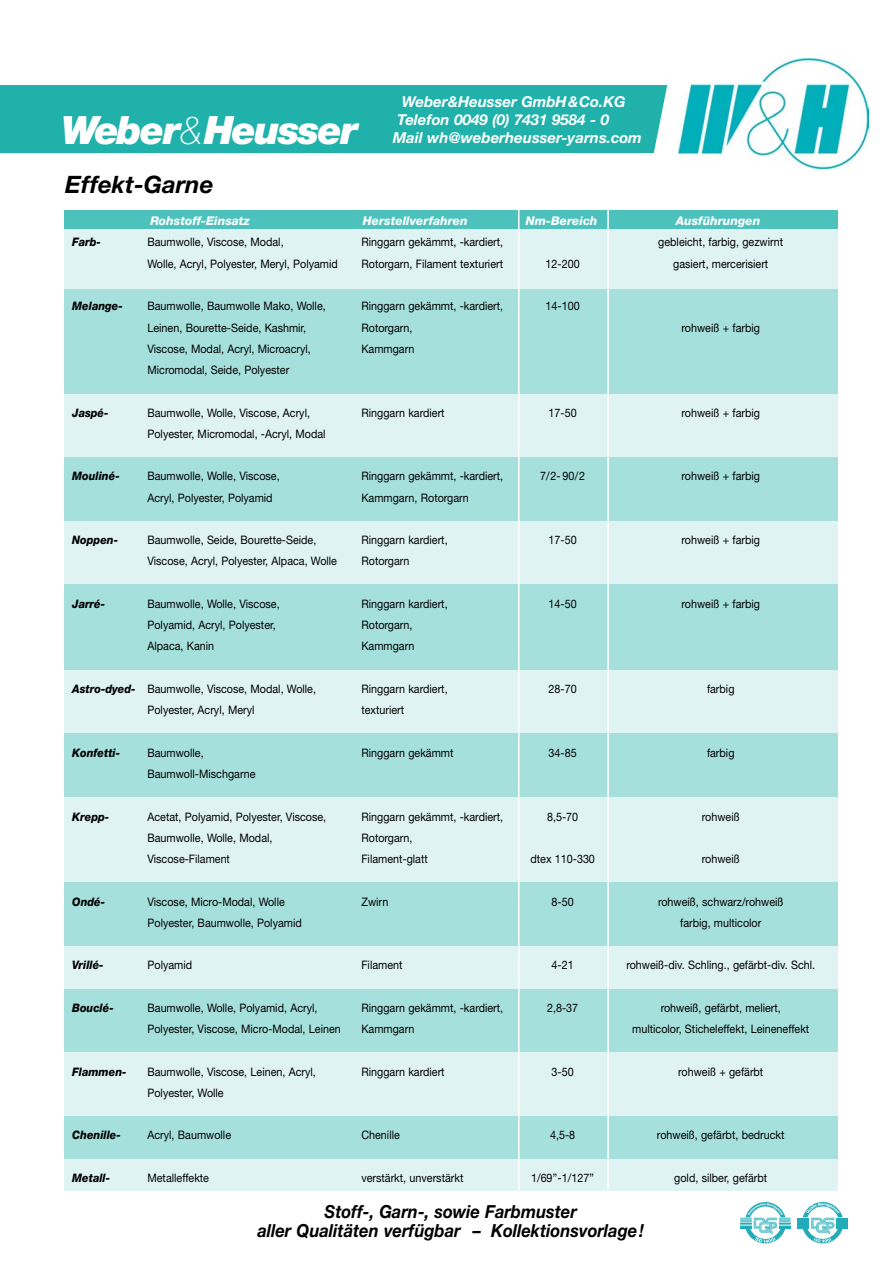
<style>
.page{position:relative;width:893px;height:1263px;background:#fff}
.page>*{position:absolute;margin:0;border:0;box-sizing:border-box;transform-origin:0 0}
.t1{font:italic 900 39px "Helvetica Neue LT";letter-spacing:-.045em;color:#fff}
.t2{font:italic 700 24px "Helvetica Neue LT";color:#000}
.t3{font:italic 700 18px/19.2px "Helvetica Neue LT";color:#000;text-align:center;scale:.92 1}
.t4{font:italic 700 15px "Helvetica Neue LT";color:#fff}
.t5{font:italic 800 12px "Helvetica Neue LT";color:#fff}
.t6{font:11.7px "Helvetica Neue LT";color:#000;scale:.92 1}
.t7{font:italic 800 11.7px "Helvetica Neue LT";color:#000;scale:.92 1}
.s1{font-weight:100}
.s2{font-weight:800;font-style:italic}
</style>
<div class="page">
<img style="left:678px;top:58px;width:191px;height:111px">
<div style="left:0;top:85px;width:667px;height:68px;background:#20b2aa"></div>
<div style="left:64px;top:210px;width:774px;height:21px;background:#4dc1bb"></div>
<div style="left:64px;top:457px;width:774px;height:64px;background:#a6e0dd"></div>
<div style="left:64px;top:521px;width:774px;height:64px;background:#def3f2"></div>
<div style="left:64px;top:585px;width:774px;height:85px;background:#a6e0dd"></div>
<div style="left:64px;top:670px;width:774px;height:63px;background:#def3f2"></div>
<div style="left:64px;top:733px;width:774px;height:64px;background:#a6e0dd"></div>
<div style="left:64px;top:797px;width:774px;height:85px;background:#def3f2"></div>
<div style="left:64px;top:882px;width:774px;height:64px;background:#a6e0dd"></div>
<div style="left:64px;top:946px;width:774px;height:43px;background:#def3f2"></div>
<div style="left:64px;top:989px;width:774px;height:63px;background:#a6e0dd"></div>
<div style="left:64px;top:1052px;width:774px;height:64px;background:#def3f2"></div>
<div style="left:64px;top:1116px;width:774px;height:43px;background:#a6e0dd"></div>
<div style="left:64px;top:1159px;width:774px;height:32px;background:#def3f2"></div>
<div style="left:64px;top:393px;width:774px;height:64px;background:#def3f2"></div>
<div style="left:64px;top:288px;width:774px;height:105px;background:#a6e0dd"></div>
<div style="left:64px;top:230px;width:774px;height:59px;background:#def3f2"></div>
<hr style="left:518px;top:208px;width:1px;height:983px;background:#fff">
<hr style="left:607px;top:208px;width:2px;height:983px;background:#fff">
<svg style="left:797px;top:1202px;width:51px;height:41px"></svg>
<svg style="left:740px;top:1202px;width:51px;height:41px"></svg>
<p class="t4" style="left:402px;top:97px;width:225px">Weber&amp;Heusser GmbH&amp;Co.KG</p>
<p class="t4" style="left:397px;top:115px;width:213px">Telefon 0049 (0) 7431 9584 - 0</p>
<p class="t4" style="left:393px;top:133px;width:251px">Mail wh@weberheusser-yarns.com</p>
<h1 class="t1" style="left:61px;top:116px;width:298px">Weber<span class="s1">&amp;</span>Heusser</h1>
<h2 class="t2" style="left:65px;top:176px;width:150px">Effekt-Garne</h2>
<p class="t5" style="left:150px;top:216px;width:101px">Rohstoff-Einsatz</p>
<p class="t5" style="left:363px;top:216px;width:106px">Herstellverfahren</p>
<p class="t5" style="left:526px;top:216px;width:73px">Nm-Bereich</p>
<p class="t5" style="left:676px;top:216px;width:86px">Ausführungen</p>
<p class="t7" style="left:72px;top:238px;width:33px">Farb-</p>
<p class="t6" style="left:147px;top:238px;width:150px">Baumwolle, Viscose, Modal,</p>
<p class="t6" style="left:361px;top:238px;width:156px">Ringgarn gekämmt, -kardiert,</p>
<p class="t6" style="left:658px;top:238px;width:137px">gebleicht, farbig, gezwirnt</p>
<p class="t6" style="left:147px;top:259px;width:208px">Wolle, Acryl, Polyester, Meryl, Polyamid</p>
<p class="t6" style="left:361px;top:259px;width:155px">Rotorgarn, Filament texturiert</p>
<p class="t6" style="left:546px;top:259px;width:39px">12-200</p>
<p class="t6" style="left:673px;top:259px;width:105px">gasiert, mercerisiert</p>
<p class="t7" style="left:72px;top:302px;width:56px">Melange-</p>
<p class="t6" style="left:147px;top:302px;width:195px">Baumwolle, Baumwolle Mako, Wolle,</p>
<p class="t6" style="left:361px;top:302px;width:156px">Ringgarn gekämmt, -kardiert,</p>
<p class="t6" style="left:546px;top:302px;width:39px">14-100</p>
<p class="t6" style="left:147px;top:323px;width:174px">Leinen, Bourette-Seide, Kashmir,</p>
<p class="t6" style="left:361px;top:323px;width:57px">Rotorgarn,</p>
<p class="t6" style="left:682px;top:323px;width:87px">rohweiß + farbig</p>
<p class="t6" style="left:147px;top:344px;width:179px">Viscose, Modal, Acryl, Microacryl,</p>
<p class="t6" style="left:361px;top:344px;width:59px">Kammgarn</p>
<p class="t6" style="left:147px;top:366px;width:156px">Micromodal, Seide, Polyester</p>
<p class="t7" style="left:72px;top:408px;width:41px">Jaspé-</p>
<p class="t6" style="left:147px;top:408px;width:178px">Baumwolle, Wolle, Viscose, Acryl,</p>
<p class="t6" style="left:361px;top:408px;width:92px">Ringgarn kardiert</p>
<p class="t6" style="left:549px;top:408px;width:32px">17-50</p>
<p class="t6" style="left:682px;top:408px;width:87px">rohweiß + farbig</p>
<p class="t6" style="left:147px;top:429px;width:195px">Polyester, Micromodal, -Acryl, Modal</p>
<p class="t7" style="left:72px;top:472px;width:53px">Mouliné-</p>
<p class="t6" style="left:147px;top:472px;width:145px">Baumwolle, Wolle, Viscose,</p>
<p class="t6" style="left:361px;top:472px;width:156px">Ringgarn gekämmt, -kardiert,</p>
<p class="t6" style="left:540px;top:472px;width:50px">7/2- 90/2</p>
<p class="t6" style="left:682px;top:472px;width:87px">rohweiß + farbig</p>
<p class="t6" style="left:147px;top:493px;width:138px">Acryl, Polyester, Polyamid</p>
<p class="t6" style="left:361px;top:493px;width:118px">Kammgarn, Rotorgarn</p>
<p class="t7" style="left:72px;top:536px;width:51px">Noppen-</p>
<p class="t6" style="left:147px;top:536px;width:185px">Baumwolle, Seide, Bourette-Seide,</p>
<p class="t6" style="left:361px;top:536px;width:95px">Ringgarn kardiert,</p>
<p class="t6" style="left:549px;top:536px;width:32px">17-50</p>
<p class="t6" style="left:682px;top:536px;width:87px">rohweiß + farbig</p>
<p class="t6" style="left:147px;top:557px;width:208px">Viscose, Acryl, Polyester, Alpaca, Wolle</p>
<p class="t6" style="left:361px;top:557px;width:54px">Rotorgarn</p>
<p class="t7" style="left:72px;top:600px;width:37px">Jarré-</p>
<p class="t6" style="left:147px;top:600px;width:145px">Baumwolle, Wolle, Viscose,</p>
<p class="t6" style="left:361px;top:600px;width:95px">Ringgarn kardiert,</p>
<p class="t6" style="left:549px;top:600px;width:32px">14-50</p>
<p class="t6" style="left:682px;top:600px;width:87px">rohweiß + farbig</p>
<p class="t6" style="left:147px;top:621px;width:141px">Polyamid, Acryl, Polyester,</p>
<p class="t6" style="left:361px;top:621px;width:57px">Rotorgarn,</p>
<p class="t6" style="left:147px;top:642px;width:74px">Alpaca, Kanin</p>
<p class="t6" style="left:361px;top:642px;width:59px">Kammgarn</p>
<p class="t6" style="left:72px;top:685px;width:266px"><span class="s2">Astro-dyed-</span> Baumwolle, Viscose, Modal, Wolle,</p>
<p class="t6" style="left:361px;top:685px;width:95px">Ringgarn kardiert,</p>
<p class="t6" style="left:549px;top:685px;width:32px">28-70</p>
<p class="t6" style="left:707px;top:685px;width:31px">farbig</p>
<p class="t6" style="left:147px;top:706px;width:118px">Polyester, Acryl, Meryl</p>
<p class="t6" style="left:361px;top:706px;width:48px">texturiert</p>
<p class="t7" style="left:72px;top:748px;width:53px">Konfetti-</p>
<p class="t6" style="left:147px;top:748px;width:63px">Baumwolle,</p>
<p class="t6" style="left:361px;top:748px;width:102px">Ringgarn gekämmt</p>
<p class="t6" style="left:549px;top:748px;width:32px">34-85</p>
<p class="t6" style="left:707px;top:748px;width:31px">farbig</p>
<p class="t6" style="left:147px;top:770px;width:119px">Baumwoll-Mischgarne</p>
<p class="t7" style="left:72px;top:812px;width:42px">Krepp-</p>
<p class="t6" style="left:147px;top:812px;width:196px">Acetat, Polyamid, Polyester, Viscose,</p>
<p class="t6" style="left:361px;top:812px;width:156px">Ringgarn gekämmt, -kardiert,</p>
<p class="t6" style="left:547px;top:812px;width:35px">8,5-70</p>
<p class="t6" style="left:702px;top:812px;width:43px">rohweiß</p>
<p class="t6" style="left:147px;top:833px;width:137px">Baumwolle, Wolle, Modal,</p>
<p class="t6" style="left:361px;top:833px;width:57px">Rotorgarn,</p>
<p class="t6" style="left:147px;top:855px;width:91px">Viscose-Filament</p>
<p class="t6" style="left:361px;top:855px;width:74px">Filament-glatt</p>
<p class="t6" style="left:530px;top:855px;width:72px">dtex 110-330</p>
<p class="t6" style="left:702px;top:855px;width:43px">rohweiß</p>
<p class="t7" style="left:72px;top:897px;width:37px">Ondé-</p>
<p class="t6" style="left:147px;top:897px;width:151px">Viscose, Micro-Modal, Wolle</p>
<p class="t6" style="left:361px;top:897px;width:31px">Zwirn</p>
<p class="t6" style="left:552px;top:897px;width:26px">8-50</p>
<p class="t6" style="left:658px;top:897px;width:138px">rohweiß, schwarz/rohweiß</p>
<p class="t6" style="left:148px;top:918px;width:169px">Polyester, Baumwolle, Polyamid</p>
<p class="t6" style="left:680px;top:918px;width:90px">farbig, multicolor</p>
<p class="t7" style="left:72px;top:961px;width:36px">Vrillé-</p>
<p class="t6" style="left:148px;top:961px;width:50px">Polyamid</p>
<p class="t6" style="left:361px;top:961px;width:46px">Filament</p>
<p class="t6" style="left:552px;top:961px;width:26px">4-21</p>
<p class="t6" style="left:626px;top:961px;width:207px">rohweiß-div. Schling., gefärbt-div. Schl.</p>
<p class="t7" style="left:72px;top:1003px;width:47px">Bouclé-</p>
<p class="t6" style="left:148px;top:1003px;width:186px">Baumwolle, Wolle, Polyamid, Acryl,</p>
<p class="t6" style="left:361px;top:1003px;width:156px">Ringgarn gekämmt, -kardiert,</p>
<p class="t6" style="left:547px;top:1003px;width:35px">2,8-37</p>
<p class="t6" style="left:661px;top:1003px;width:132px">rohweiß, gefärbt, meliert,</p>
<p class="t6" style="left:147px;top:1025px;width:212px">Polyester, Viscose, Micro-Modal, Leinen</p>
<p class="t6" style="left:361px;top:1025px;width:59px">Kammgarn</p>
<p class="t6" style="left:632px;top:1025px;width:194px">multicolor, Sticheleffekt, Leineneffekt</p>
<p class="t7" style="left:72px;top:1067px;width:60px">Flammen-</p>
<p class="t6" style="left:147px;top:1067px;width:184px">Baumwolle, Viscose, Leinen, Acryl,</p>
<p class="t6" style="left:361px;top:1067px;width:92px">Ringgarn kardiert</p>
<p class="t6" style="left:552px;top:1067px;width:26px">3-50</p>
<p class="t6" style="left:678px;top:1067px;width:94px">rohweiß + gefärbt</p>
<p class="t6" style="left:147px;top:1088px;width:84px">Polyester, Wolle</p>
<p class="t7" style="left:72px;top:1131px;width:54px">Chenille-</p>
<p class="t6" style="left:147px;top:1131px;width:92px">Acryl, Baumwolle</p>
<p class="t6" style="left:361px;top:1131px;width:43px">Chenille</p>
<p class="t6" style="left:550px;top:1131px;width:29px">4,5-8</p>
<p class="t6" style="left:657px;top:1131px;width:140px">rohweiß, gefärbt, bedruckt</p>
<p class="t7" style="left:72px;top:1174px;width:43px">Metall-</p>
<p class="t6" style="left:147px;top:1174px;width:68px">Metalleffekte</p>
<p class="t6" style="left:361px;top:1174px;width:112px">verstärkt, unverstärkt</p>
<p class="t6" style="left:531px;top:1174px;width:70px">1/69’’-1/127’’</p>
<p class="t6" style="left:674px;top:1174px;width:102px">gold, silber, gefärbt</p>
<h3 class="t3" style="left:257px;top:1203px;width:422px">Stoff-, Garn-, sowie Farbmuster<br>aller Qualitäten verfügbar – Kollektionsvorlage!</h3>
</div>
